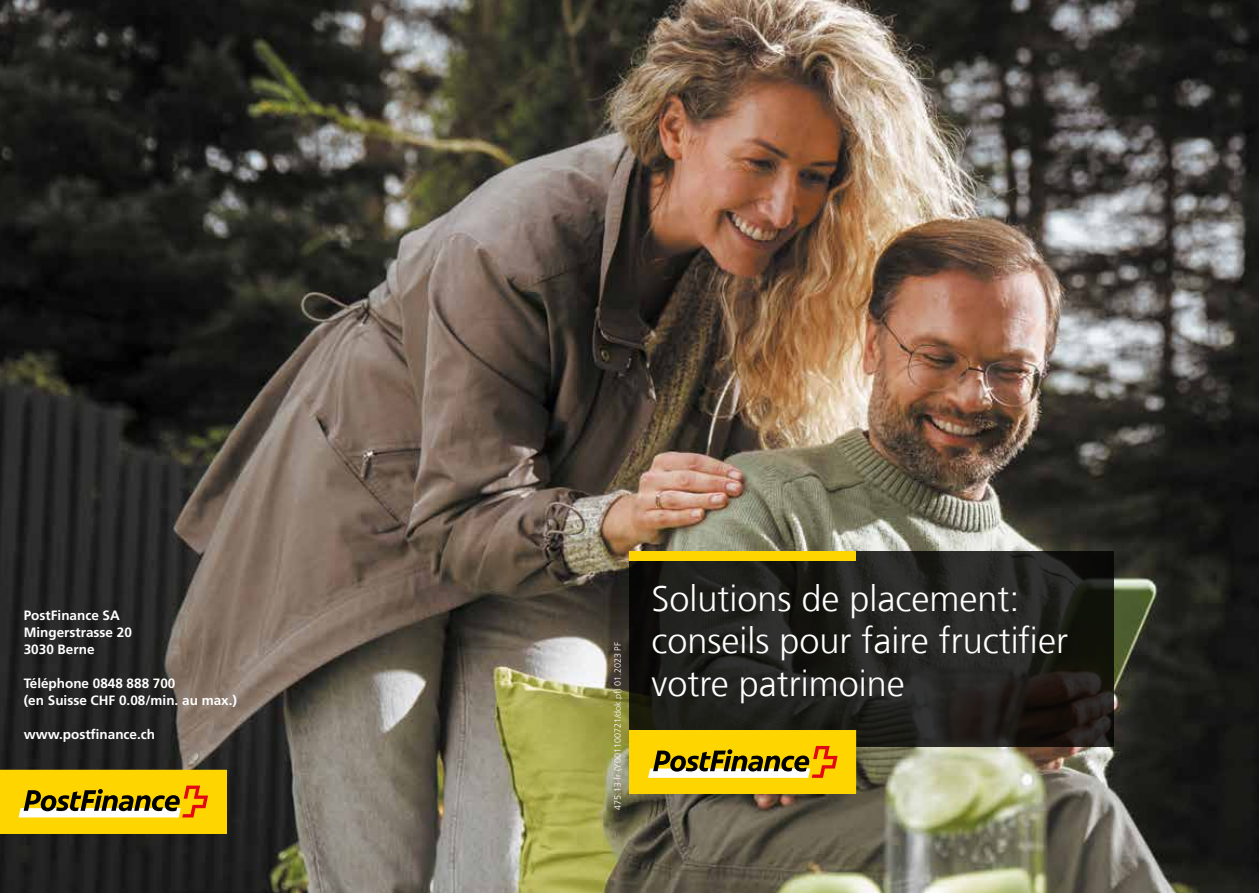
<style>
.page{position:relative;width:1259px;height:893px;background:#fff}
.page>*{position:absolute;margin:0;border:0;box-sizing:border-box;transform-origin:0 0}
.t1{font:300 36px/42.5px "Frutiger LT Com";color:#fff}
.t2{font:700 13.5px/17px "Frutiger LT Com";color:#fff}
.t3{font:300 9px "Frutiger LT Com";color:#fff}
</style>
<div class="page">
<img style="left:0;top:0;width:1259px;height:893px">
<svg style="left:629px;top:551px;width:485px;height:196px;background:#20201c"></svg>
<div style="left:629px;top:551px;width:227px;height:10px;background:#ffd500"></div>
<svg style="left:629px;top:730px;width:227px;height:64px;background:#e4be16"></svg>
<svg style="left:0;top:770px;width:227px;height:63px;background:#e4be16"></svg>
<p class="t2" style="left:24px;top:607px;width:110px">PostFinance SA<br>Mingerstrasse 20<br>3030 Berne</p>
<p class="t2" style="left:24px;top:675px;width:215px">Téléphone 0848 888 700<br>(en Suisse CHF 0.08/min. au max.)</p>
<p class="t2" style="left:24px;top:726px;width:133px">www.postfinance.ch</p>
<p class="t3" style="left:612px;top:810px;width:169px;rotate:-90deg">475.13 fr (Y001100721/dok.pf) 01.2023 PF</p>
<h1 class="t1" style="left:651px;top:577px;width:418px">Solutions de placement: conseils pour faire fructifier votre patrimoine</h1>
</div>
